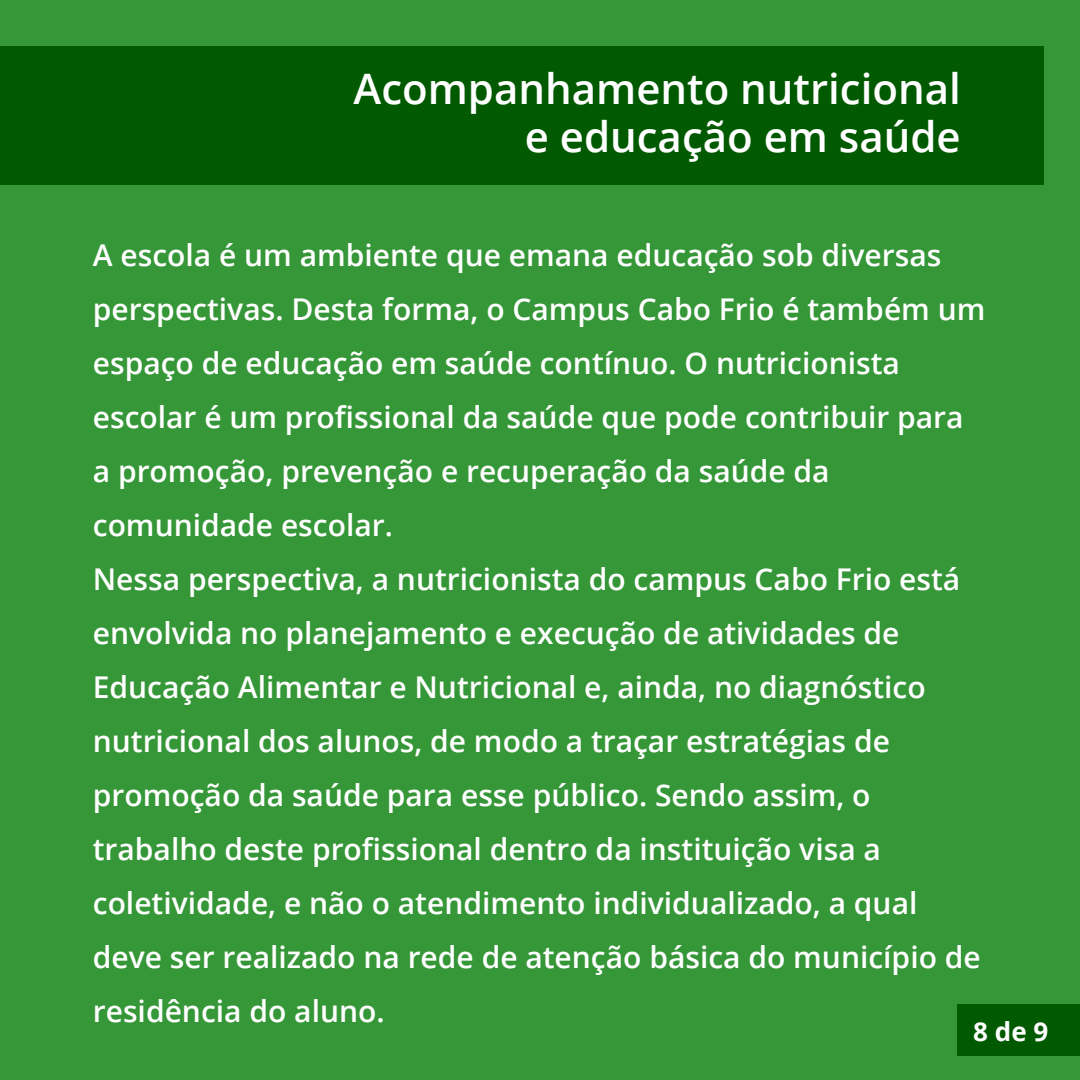
<style>
.page{position:relative;width:1080px;height:1080px;background:#359737}
.page>*{position:absolute;margin:0;border:0;box-sizing:border-box;transform-origin:0 0}
.t1{font:600 42px/48px "Open Sans";color:#fff;text-align:right}
.t2{font:600 30px/54px "Open Sans";color:#fff}
.t3{font:700 26px "Open Sans";color:#fff}
</style>
<div class="page">
<div style="left:0;top:47px;width:1044px;height:138px;background:#015900"></div>
<div style="left:957px;top:1004px;width:123px;height:52px;background:#015900"></div>
<h1 class="t1" style="left:354px;top:64px;width:609px">Acompanhamento nutricional e educação em saúde</h1>
<p class="t2" style="left:93px;top:227px;width:894px">A escola é um ambiente que emana educação sob diversas perspectivas. Desta forma, o Campus Cabo Frio é também um espaço de educação em saúde contínuo. O nutricionista escolar é um profissional da saúde que pode contribuir para a promoção, prevenção e recuperação da saúde da comunidade escolar.<br>Nessa perspectiva, a nutricionista do campus Cabo Frio está envolvida no planejamento e execução de atividades de Educação Alimentar e Nutricional e, ainda, no diagnóstico nutricional dos alunos, de modo a traçar estratégias de promoção da saúde para esse público. Sendo assim, o trabalho deste profissional dentro da instituição visa a coletividade, e não o atendimento individualizado, a qual deve ser realizado na rede de atenção básica do município de residência do aluno.</p>
<p class="t3" style="left:973px;top:1013px;width:77px">8 de 9</p>
</div>
